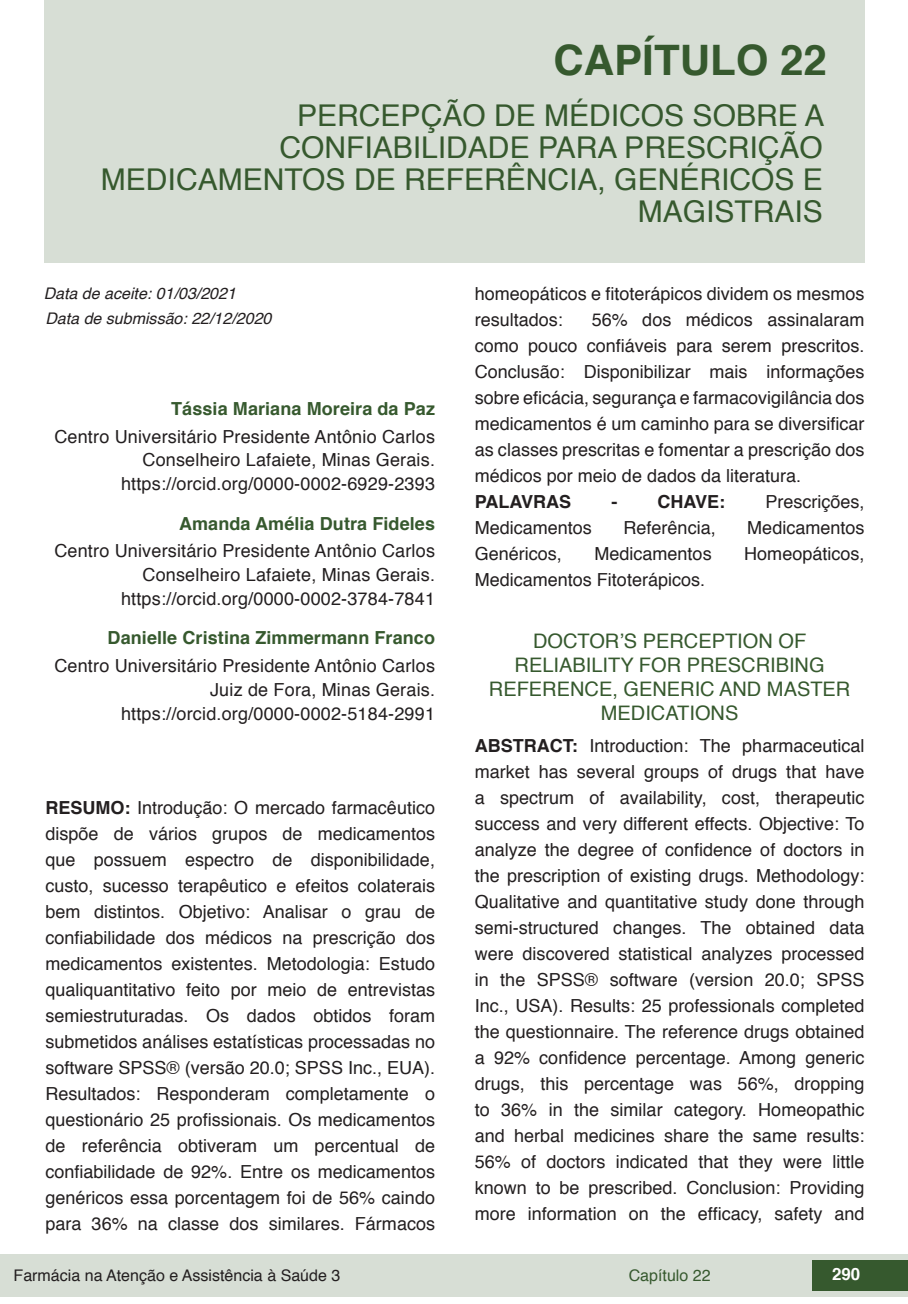
<style>
.page{position:relative;width:908px;height:1304px;background:#fff}
.page>*{position:absolute;margin:0;border:0;box-sizing:border-box;transform-origin:0 0}
.t1{font:700 42px "Helvetica";color:#36592e}
.t2{font:30px/32px "Helvetica";color:#36592e;text-align:right}
.t3{font:20px/24px "Helvetica";color:#36592e;text-align:center}
.t4{font:18px/26px "Helvetica";color:#231f20;text-align:right}
.t5{font:700 18px "Helvetica";letter-spacing:.005em;color:#36592e}
.t6{font:700 18px "Helvetica";color:#231f20}
.t7{font:700 16.8px "Helvetica";color:#fff}
.t8{font:italic 16px "Helvetica";color:#231f20}
.t9{font:16px "Helvetica";color:#231f20}
.t10{font:16px "Helvetica";color:#36592e}
.s1{font-weight:700}
</style>
<div class="page">
<div style="left:0;top:1254px;width:906px;height:43px;background:#d7ded5"></div>
<div style="left:812px;top:1261px;width:95px;height:30px;background:#36592e"></div>
<div style="left:44px;top:0;width:819px;height:263px;background:#d7ded5"></div>
<h1 class="t1" style="left:553px;top:26px;width:275px">CAPÍTULO 22</h1>
<h2 class="t2" style="left:101px;top:101px;width:724px">PERCEPÇÃO DE MÉDICOS SOBRE A<br>CONFIABILIDADE PARA PRESCRIÇÃO<br>MEDICAMENTOS DE REFERÊNCIA, GENÉRICOS E<br>MAGISTRAIS</h2>
<p class="t8" style="left:44px;top:280px;width:194px">Data de aceite: 01/03/2021</p>
<p class="t8" style="left:45px;top:306px;width:227px">Data de submissão: 22/12/2020</p>
<p class="t5" style="left:171px;top:394px;width:265px">Tássia Mariana Moreira da Paz</p>
<p class="t4" style="left:54px;top:425px;width:382px;line-height:24px">Centro Universitário Presidente Antônio Carlos<br>Conselheiro Lafaiete, Minas Gerais. https://orcid.org/0000-0002-6929-2393</p>
<p class="t5" style="left:179px;top:509px;width:257px">Amanda Amélia Dutra Fideles</p>
<p class="t4" style="left:54px;top:539px;width:382px;line-height:24px">Centro Universitário Presidente Antônio Carlos<br>Conselheiro Lafaiete, Minas Gerais. https://orcid.org/0000-0002-3784-7841</p>
<p class="t5" style="left:107px;top:624px;width:329px">Danielle Cristina Zimmermann Franco</p>
<p class="t4" style="left:54px;top:654px;width:382px;line-height:24px">Centro Universitário Presidente Antônio Carlos<br>Juiz de Fora, Minas Gerais. https://orcid.org/0000-0002-5184-2991</p>
<p class="t4" style="left:45px;top:795px;width:391px;text-align:justify"><span class="s1">RESUMO:</span> Introdução: O mercado farmacêutico dispõe de vários grupos de medicamentos que possuem espectro de disponibilidade, custo, sucesso terapêutico e efeitos colaterais bem distintos. Objetivo: Analisar o grau de confiabilidade dos médicos na prescrição dos medicamentos existentes. Metodologia: Estudo qualiquantitativo feito por meio de entrevistas semiestruturadas. Os dados obtidos foram submetidos análises estatísticas processadas no software SPSS® (versão 20.0; SPSS Inc., EUA).<br>Resultados: Responderam completamente o questionário 25 profissionais. Os medicamentos de referência obtiveram um percentual de confiabilidade de 92%. Entre os medicamentos genéricos essa porcentagem foi de 56% caindo para 36% na classe dos similares. Fármacos</p>
<p class="t4" style="left:474px;top:281px;width:391px;text-align:left">homeopáticos e fitoterápicos dividem os mesmos resultados:</p>
<p class="t4" style="left:474px;top:307px;width:391px;text-align:justify;text-indent:117px">56% dos médicos assinalaram como pouco confiáveis para serem prescritos.<br>Conclusão: Disponibilizar mais informações sobre eficácia, segurança e farmacovigilância dos medicamentos é um caminho para se diversificar as classes prescritas e fomentar a prescrição dos médicos por meio de dados da literatura.</p>
<p class="t6" style="left:474px;top:487px;width:98px">PALAVRAS</p>
<p class="t6" style="left:611px;top:487px;width:115px">- CHAVE:</p>
<p class="t4" style="left:765px;top:489px;width:101px">Prescrições,</p>
<p class="t4" style="left:474px;top:515px;width:119px">Medicamentos</p>
<p class="t4" style="left:623px;top:515px;width:94px">Referência,</p>
<p class="t4" style="left:747px;top:515px;width:119px">Medicamentos</p>
<p class="t4" style="left:474px;top:541px;width:89px">Genéricos,</p>
<p class="t4" style="left:594px;top:541px;width:119px">Medicamentos</p>
<p class="t4" style="left:744px;top:541px;width:122px">Homeopáticos,</p>
<p class="t4" style="left:474px;top:567px;width:232px">Medicamentos Fitoterápicos.</p>
<p class="t3" style="left:488px;top:630px;width:363px">DOCTOR’S PERCEPTION OF<br>RELIABILITY FOR PRESCRIBING<br>REFERENCE, GENERIC AND MASTER<br>MEDICATIONS</p>
<p class="t4" style="left:474px;top:733px;width:391px;text-align:justify"><span class="s1">ABSTRACT:</span> Introduction: The pharmaceutical market has several groups of drugs that have a spectrum of availability, cost, therapeutic success and very different effects. Objective: To analyze the degree of confidence of doctors in the prescription of existing drugs. Methodology:<br>Qualitative and quantitative study done through semi-structured changes. The obtained data were discovered statistical analyzes processed in the SPSS® software (version 20.0; SPSS Inc., USA). Results: 25 professionals completed the questionnaire. The reference drugs obtained a 92% confidence percentage. Among generic drugs, this percentage was 56%, dropping to 36% in the similar category. Homeopathic and herbal medicines share the same results:<br>56% of doctors indicated that they were little known to be prescribed. Conclusion: Providing more information on the efficacy, safety and</p>
<p class="t9" style="left:14px;top:1263px;width:328px">Farmácia na Atenção e Assistência à Saúde 3</p>
<p class="t10" style="left:628px;top:1263px;width:83px">Capítulo 22</p>
<p class="t7" style="left:831px;top:1261px;width:30px">290</p>
</div>
